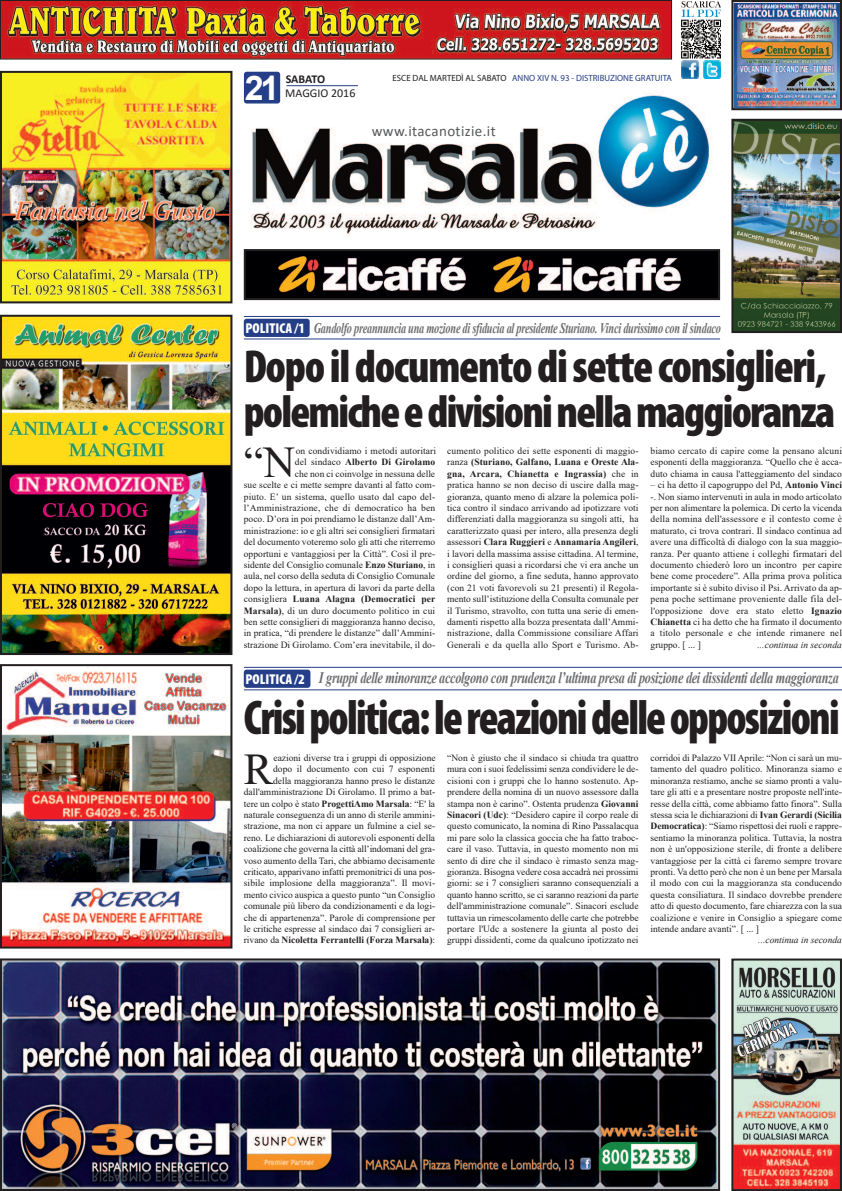
<style>
.page{position:relative;width:842px;height:1191px;background:#fff}
.page>*{position:absolute;margin:0;border:0;box-sizing:border-box;transform-origin:0 0}
.t1{font:900 condensed 49px "Myriad Pro";letter-spacing:-.04em;color:#231f20;scale:.91 1}
.t2{font:900 condensed 46.5px "Myriad Pro";letter-spacing:-.03em;color:#231f20}
.t3{font:900 condensed 45.9px "Myriad Pro";letter-spacing:-.04em;color:#231f20}
.t4{font:43.9px "Times New Roman";color:#231f20}
.t5{font:700 33.9px "Arial";color:#fff}
.t6{font:italic 700 16px "Times New Roman";letter-spacing:-.025em;color:#6c6d70;scale:.76 1}
.t7{font:15px "Calibri";letter-spacing:.025em;color:#57585a}
.t8{font:italic 700 14.7px "Times New Roman";letter-spacing:-.025em;color:#6c6d70;scale:.71 1}
.t9{font:900 condensed 14.3px "Myriad Pro";color:#fff}
.t10{font:12px "Calibri";color:#231f20}
.t11{font:700 12px "Calibri";letter-spacing:-.015em;color:#231f20}
.t12{font:9.5px/11.4px "Times New Roman";color:#231f20;text-align:justify}
.t13{font:italic 9.5px "Times New Roman";color:#231f20}
.t14{font:9px "Myriad Pro";color:#253e88}
.s1{color:#231f20}
.s2{font-weight:700}
</style>
<div class="page">
<img style="left:734px;top:122px;width:105px;height:208px">
<div style="left:731px;top:119px;width:111px;height:214px;border:2px solid #231f20"></div>
<img style="left:244px;top:90px;width:466px;height:147px">
<img style="left:247px;top:252px;width:470px;height:45px">
<div style="left:244px;top:249px;width:476px;height:51px;border:2px solid #231f20"></div>
<div style="left:244px;top:319px;width:66px;height:18px;background:#253e88;border-radius:3px"></div>
<hr style="left:244px;top:338px;width:476px;height:1px;background:#253e88">
<hr style="left:244px;top:316px;width:476px;height:1px;background:#253e88">
<img style="left:681px;top:1px;width:39px;height:58px">
<svg style="left:682px;top:78px;width:38px;height:1px"></svg>
<img style="left:682px;top:60px;width:38px;height:18px">
<img style="left:2px;top:2px;width:668px;height:56px">
<div style="left:0;top:0;width:672px;height:60px;border:1px solid #231f20"></div>
<div style="left:244px;top:72px;width:36px;height:31px;background:#253e88;border-radius:3px"></div>
<hr style="left:286px;top:85px;width:72px;height:1px;background:#253e88">
<img style="left:3px;top:961px;width:714px;height:227px">
<div style="left:0;top:958px;width:720px;height:233px;border:2px solid #231f20"></div>
<img style="left:734px;top:961px;width:105px;height:227px">
<div style="left:731px;top:958px;width:111px;height:233px;border:2px solid #231f20"></div>
<img style="left:3px;top:74px;width:226px;height:226px">
<div style="left:0;top:71px;width:232px;height:232px;border:2px solid #231f20"></div>
<img style="left:3px;top:318px;width:226px;height:334px">
<div style="left:0;top:315px;width:232px;height:340px;border:2px solid #231f20"></div>
<img style="left:3px;top:667px;width:226px;height:278px">
<div style="left:0;top:664px;width:232px;height:284px;border:2px solid #231f20"></div>
<div style="left:244px;top:669px;width:66px;height:19px;background:#253e88;border-radius:3px"></div>
<hr style="left:244px;top:689px;width:598px;height:1px;background:#253e88">
<hr style="left:244px;top:667px;width:598px;height:1px;background:#253e88">
<img style="left:734px;top:3px;width:105px;height:104px">
<div style="left:731px;top:0;width:111px;height:110px;border:2px solid #231f20"></div>
<h3 class="t5" style="left:245px;top:69px;width:36px">21</h3>
<p class="t11" style="left:286px;top:74px;width:41px">SABATO</p>
<p class="t10" style="left:285px;top:88px;width:72px">MAGGIO 2016</p>
<p class="t14" style="left:393px;top:75px;width:281px"><span class="s1">ESCE DAL MARTEDÌ AL SABATO</span> ANNO XIV N. 93 - DISTRIBUZIONE GRATUITA</p>
<h3 class="t7" style="left:372px;top:125px;width:126px">www.itacanotizie.it</h3>
<h3 class="t8" style="left:314px;top:319px;width:575px">Gandolfo preannuncia una mozione di sfiducia al presidente Sturiano. Vinci durissimo con il sindaco</h3>
<h3 class="t9" style="left:246px;top:323px;width:61px">POLITICA /1</h3>
<h2 class="t2" style="left:244px;top:350px;width:584px">Dopoildocumentodisetteconsiglieri,</h2>
<h3 class="t3" style="left:244px;top:395px;width:593px">polemicheedivisioninellamaggioranza</h3>
<h3 class="t4" style="left:244px;top:437px;width:53px">“N</h3>
<p class="t12" style="left:244px;top:445px;width:194px;text-align:right">on condividiamo i metodi autoritari<br>del sindaco <span class="s2">Alberto Di Girolamo<br></span>che non ci coinvolge in nessuna delle<br>sue scelte e ci mette sempre davanti al fatto com&shy;piuto. E’ un sistema, quello usato dal capo del&shy;l’Amministrazione, che di democratico ha ben poco. D’ora in poi prendiamo le distanze dall’Am&shy;ministrazione: io e gli altri sei consiglieri firmatari del documento voteremo solo gli atti che riterremo opportuni e vantaggiosi per la Città”. Così il pre&shy;sidente del Consiglio comunale <span class="s2">Enzo Sturiano</span>, in aula, nel corso della seduta di Consiglio Comunale dopo la lettura, in apertura di lavori da parte della consigliera <span class="s2">Luana Alagna (Democratici per Marsala)</span>, di un duro documento politico in cui ben sette consiglieri di maggioranza hanno deciso, in pratica, “di prendere le distanze” dall’Ammini&shy;strazione Di Girolamo. Com’era inevitabile, il do-</p>
<p class="t12" style="left:447px;top:445px;width:193px">cumento politico dei sette esponenti di maggio&shy;ranza <span class="s2">(Sturiano, Galfano, Luana e Oreste Ala&shy;gna, Arcara, Chianetta e Ingrassia)</span> che in pratica hanno se non deciso di uscire dalla mag&shy;gioranza, quanto meno di alzare la polemica poli&shy;tica contro il sindaco arrivando ad ipotizzare voti differenziati dalla maggioranza su singoli atti, ha caratterizzato quasi per intero, alla presenza degli assessori <span class="s2">Clara Ruggieri</span> e <span class="s2">Annamaria Angileri</span>, i lavori della massima assise cittadina. Al termine, i consiglieri quasi a ricordarsi che vi era anche un ordine del giorno, a fine seduta, hanno approvato (con 21 voti favorevoli su 21 presenti) il Regola&shy;mento sull’istituzione della Consulta comunale per il Turismo, stravolto, con tutta una serie di emen&shy;damenti rispetto alla bozza presentata dall’Ammi&shy;nistrazione, dalla Commissione consiliare Affari Generali e da quella allo Sport e Turismo. Ab-</p>
<p class="t12" style="left:651px;top:445px;width:193px">biamo cercato di capire come la pensano alcuni esponenti della maggioranza. “Quello che è acca&shy;duto chiama in causa l'atteggiamento del sindaco</p>
<p class="t12" style="left:651px;top:479px;width:193px">– ci ha detto il capogruppo del Pd, <span class="s2">Antonio Vinci </span>-. Non siamo intervenuti in aula in modo articolato per non alimentare la polemica. Di certo la vicenda della nomina dell'assessore e il contesto come è maturato, ci trova contrari. Il sindaco continua ad avere una difficoltà di dialogo con la sua maggio&shy;ranza. Per quanto attiene i colleghi firmatari del documento chiederò loro un incontro per capire bene come procedere”. Alla prima prova politica importante si è subito diviso il Psi. Arrivato da ap&shy;pena poche settimane proveniente dalle fila del&shy;l'opposizione dove era stato eletto <span class="s2">Ignazio Chianetta</span> ci ha detto che ha firmato il documento a titolo personale e che intende rimanere nel gruppo. [ ... ]</p>
<p class="t13" style="left:757px;top:639px;width:86px">...continua in seconda</p>
<h3 class="t6" style="left:319px;top:669px;width:685px">I gruppi delle minoranze accolgono con prudenza l’ultima presa di posizione dei dissidenti della maggioranza</h3>
<h3 class="t9" style="left:246px;top:674px;width:61px">POLITICA /2</h3>
<h1 class="t1" style="left:244px;top:701px;width:656px">Crisipolitica:lereazionidelleopposizioni</h1>
<p class="t12" style="left:244px;top:752px;width:193px;text-align:right">eazioni diverse tra i gruppi di opposizione<br>dopo il documento con cui 7 esponenti<br>della maggioranza hanno preso le distanze dall'amministrazione Di Girolamo. Il primo a bat&shy;tere un colpo è stato <span class="s2">ProgettiAmo Marsala</span>: “E' la naturale conseguenza di un anno di sterile ammini&shy;strazione, ma non ci appare un fulmine a ciel se&shy;reno. Le dichiarazioni di autorevoli esponenti della coalizione che governa la città all’indomani del gra&shy;voso aumento della Tari, che abbiamo decisamente criticato, apparivano infatti premonitrici di una pos&shy;sibile implosione della maggioranza”. Il movi&shy;mento civico auspica a questo punto “un Consiglio comunale più libero da condizionamenti e da logi&shy;che di appartenenza”. Parole di comprensione per le critiche espresse al sindaco dai 7 consiglieri ar&shy;rivano da <span class="s2">Nicoletta Ferrantelli (Forza Marsala)</span>:</p>
<p class="t12" style="left:447px;top:752px;width:193px">“Non è giusto che il sindaco si chiuda tra quattro mura con i suoi fedelissimi senza condividere le de&shy;cisioni con i gruppi che lo hanno sostenuto. Ap&shy;prendere della nomina di un nuovo assessore dalla stampa non è carino”. Ostenta prudenza <span class="s2">Giovanni Sinacori (Udc)</span>: “Desidero capire il corpo reale di questo comunicato, la nomina di Rino Passalacqua mi pare solo la classica goccia che ha fatto traboc&shy;care il vaso. Tuttavia, in questo momento non mi sento di dire che il sindaco è rimasto senza mag&shy;gioranza. Bisogna vedere cosa accadrà nei prossimi giorni: se i 7 consiglieri saranno consequenziali a quanto hanno scritto, se ci saranno reazioni da parte dell'amministrazione comunale”. Sinacori esclude tuttavia un rimescolamento delle carte che potrebbe portare l'Udc a sostenere la giunta al posto dei gruppi dissidenti, come da qualcuno ipotizzato nei</p>
<p class="t12" style="left:651px;top:752px;width:193px">corridoi di Palazzo VII Aprile: “Non ci sarà un mu&shy;tamento del quadro politico. Minoranza siamo e minoranza restiamo, anche se siamo pronti a valu&shy;tare gli atti e a presentare nostre proposte nell'inte&shy;resse della città, come abbiamo fatto finora”. Sulla stessa scia le dichiarazioni di <span class="s2">Ivan Gerardi (Sicilia Democratica)</span>: “Siamo rispettosi dei ruoli e rappre&shy;sentiamo la minoranza politica. Tuttavia, la nostra non è un'opposizione sterile, di fronte a delibere vantaggiose per la città ci faremo sempre trovare pronti. Va detto però che non è un bene per Marsala il modo con cui la maggioranza sta conducendo questa consiliatura. Il sindaco dovrebbe prendere atto di questo documento, fare chiarezza con la sua coalizione e venire in Consiglio a spiegare come intende andare avanti”. [ ... ]</p>
<h3 class="t4" style="left:244px;top:744px;width:31px">R</h3>
<p class="t13" style="left:758px;top:935px;width:85px">...continua in seconda</p>
</div>
